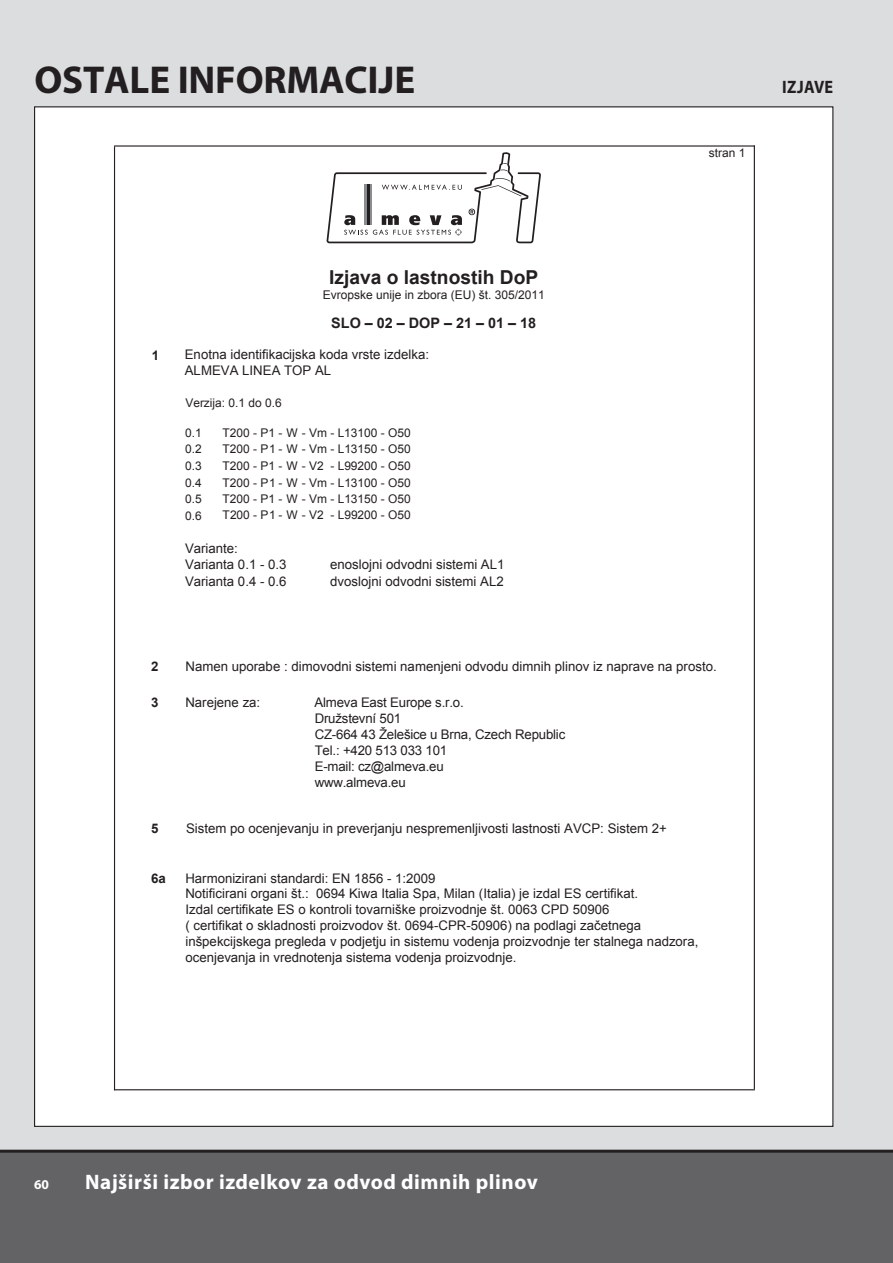
<style>
.page{position:relative;width:893px;height:1263px;background:#fff}
.page>*{position:absolute;margin:0;border:0;box-sizing:border-box;transform-origin:0 0}
.t1{font:700 39px "Myriad Pro";letter-spacing:-.005em;color:#231f20}
.t2{font:700 21px "Myriad Pro";letter-spacing:.025em;color:#fff}
.t3{font:700 19.2px "Arial";color:#231f20}
.t4{font:700 18px "Myriad Pro";letter-spacing:.02em;color:#231f20;scale:.9 1}
.t5{font:700 14.4px "Arial";color:#231f20}
.t6{font:700 13.5px "Myriad Pro";color:#fff}
.t7{font:13.2px/15.9px "Arial";color:#231f20}
.t8{font:700 13.2px "Arial";color:#231f20}
.t9{font:12px "Arial";color:#231f20}
</style>
<div class="page">
<div style="left:0;top:0;width:893px;height:1152px;background:#dcdddf"></div>
<div style="left:0;top:1152px;width:893px;height:111px;background:#636366"></div>
<hr style="left:0;top:1150px;width:893px;height:3px;background:#231f20">
<div style="left:35px;top:107px;width:798px;height:1019px;background:#fff"></div>
<hr style="left:114px;top:146px;width:1px;height:944px;background:#231f20">
<hr style="left:754px;top:145px;width:1px;height:944px;background:#231f20">
<hr style="left:114px;top:145px;width:641px;height:2px;background:#231f20">
<hr style="left:114px;top:1089px;width:641px;height:1px;background:#231f20">
<svg style="left:326px;top:152px;width:215px;height:91px"></svg>
<h1 class="t1" style="left:34px;top:66px;width:382px">OSTALE INFORMACIJE</h1>
<p class="t9" style="left:709px;top:147px;width:38px">stran 1</p>
<h3 class="t4" style="left:782px;top:81px;width:58px">IZJAVE</h3>
<h3 class="t3" style="left:329px;top:267px;width:211px">Izjava o lastnostih DoP</h3>
<p class="t9" style="left:323px;top:288px;width:224px">Evropske unije in zbora (EU) št. 305/2011</p>
<p class="t5" style="left:331px;top:315px;width:206px">SLO – 02 – DOP – 21 – 01 – 18</p>
<p class="t8" style="left:152px;top:348px;width:9px">1</p>
<p class="t7" style="left:185px;top:347px;width:246px">Enotna identifikacijska koda vrste izdelka:<br>ALMEVA LINEA TOP AL</p>
<p class="t9" style="left:185px;top:396px;width:98px">Verzija: 0.1 do 0.6</p>
<p class="t9" style="left:185px;top:426px;width:18px">0.1</p>
<p class="t9" style="left:222px;top:426px;width:190px">T200 - P1 - W - Vm - L13100 - O50</p>
<p class="t9" style="left:185px;top:443px;width:18px">0.2</p>
<p class="t9" style="left:222px;top:443px;width:190px">T200 - P1 - W - Vm - L13150 - O50</p>
<p class="t9" style="left:185px;top:459px;width:18px">0.3</p>
<p class="t9" style="left:222px;top:459px;width:190px">T200 - P1 - W - V2 - L99200 - O50</p>
<p class="t9" style="left:185px;top:476px;width:18px">0.4</p>
<p class="t9" style="left:222px;top:476px;width:190px">T200 - P1 - W - Vm - L13100 - O50</p>
<p class="t9" style="left:185px;top:492px;width:18px">0.5</p>
<p class="t9" style="left:222px;top:492px;width:190px">T200 - P1 - W - Vm - L13150 - O50</p>
<p class="t9" style="left:185px;top:509px;width:18px">0.6</p>
<p class="t9" style="left:222px;top:509px;width:190px">T200 - P1 - W - V2 - L99200 - O50</p>
<p class="t7" style="left:185px;top:540px;width:103px;line-height:16.5px">Variante:<br>Varianta 0.1 - 0.3<br>Varianta 0.4 - 0.6</p>
<p class="t7" style="left:330px;top:557px;width:176px;line-height:16.5px">enoslojni odvodni sistemi AL1 dvoslojni odvodni sistemi AL2</p>
<p class="t8" style="left:151px;top:659px;width:9px">2</p>
<p class="t7" style="left:185px;top:658px;width:533px">Namen uporabe : dimovodni sistemi namenjeni odvodu dimnih plinov iz naprave na prosto.</p>
<p class="t7" style="left:185px;top:695px;width:76px">Narejene za:</p>
<p class="t7" style="left:315px;top:695px;width:252px">Almeva East Europe s.r.o.<br>Družstevní 501<br>CZ-664 43 Želešice u Brna, Czech Republic<br>Tel.: +420 513 033 101<br>E-mail: cz@almeva.eu<br>www.almeva.eu</p>
<p class="t8" style="left:151px;top:695px;width:9px">3</p>
<p class="t8" style="left:151px;top:821px;width:9px">5</p>
<p class="t7" style="left:186px;top:820px;width:482px">Sistem po ocenjevanju in preverjanju nespremenljivosti lastnosti AVCP: Sistem 2+</p>
<p class="t8" style="left:151px;top:871px;width:16px">6a</p>
<p class="t7" style="left:185px;top:870px;width:514px">Harmonizirani standardi: EN 1856 - 1:2009<br>Notificirani organi št.: 0694 Kiwa Italia Spa, Milan (Italia) je izdal ES certifikat.<br>Izdal certifikate ES o kontroli tovarniške proizvodnje št. 0063 CPD 50906<br>( certifikat o skladnosti proizvodov št. 0694-CPR-50906) na podlagi začetnega inšpekcijskega pregleda v podjetju in sistemu vodenja proizvodnje ter stalnega nadzora, ocenjevanja in vrednotenja sistema vodenja proizvodnje.</p>
<p class="t6" style="left:34px;top:1179px;width:16px">60</p>
<h2 class="t2" style="left:85px;top:1174px;width:454px">Najširši izbor izdelkov za odvod dimnih plinov</h2>
</div>
